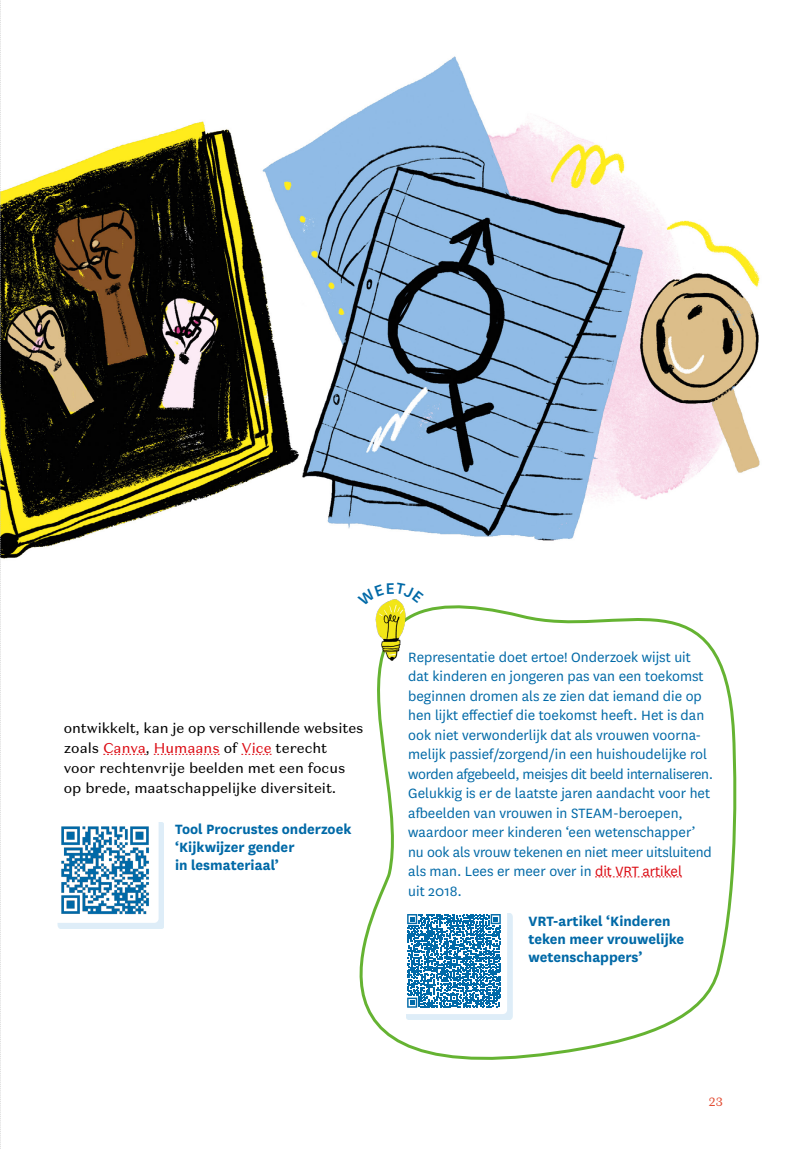
<style>
.page{position:relative;width:808px;height:1149px;background:#fff}
.page>*{position:absolute;margin:0;border:0;box-sizing:border-box;transform-origin:0 0}
.t1{font:15.75px/19.5px "National";color:#0069a7}
.t2{font:700 15.75px/18px "National";color:#0069a7}
.t3{font:14.25px/20.2px "Domaine Sans Text";color:#000}
.t4{font:12px "Domaine Sans Text";color:#e34f36}
.s1{color:#dc0d15}
</style>
<div class="page">
<img style="left:1px;top:56px;width:759px;height:423px">
<svg style="left:1px;top:479px;width:688px;height:80px"></svg>
<svg style="left:103px;top:753px;width:43px;height:1px"></svg>
<svg style="left:154px;top:753px;width:66px;height:1px"></svg>
<div style="left:58px;top:821px;width:106px;height:107px;background:#51a3da;opacity:.19"></div>
<div style="left:52px;top:816px;width:107px;height:106px;background:#fff;border-radius:4px"></div>
<img style="left:61px;top:826px;width:88px;height:89px">
<svg style="left:255px;top:605px;width:482px;height:455px"></svg>
<img style="left:374px;top:605px;width:36px;height:59px">
<svg style="left:0;top:0;width:1px;height:1147px"></svg>
<svg style="left:382px;top:599px;width:21px;height:6px"></svg>
<p class="t3" style="left:64px;top:717px;width:301px">ontwikkelt, kan je op verschillende websites zoals <span class="s1">Canva</span>, <span class="s1">Humaans</span> of <span class="s1">Vice</span> terecht<br>voor rechtenvrije beelden met een focus op brede, maatschappelijke diversiteit.</p>
<p class="t2" style="left:175px;top:818px;width:178px">Tool Procrustes onderzoek ‘Kijkwijzer gender<br>in lesmateriaal’</p>
<p class="t1" style="left:408px;top:646px;width:307px">Representatie doet ertoe! Onderzoek wijst uit dat kinderen en jongeren pas van een toekomst beginnen dromen als ze zien dat iemand die op hen lijkt effectief die toekomst heeft. Het is dan ook niet verwonderlijk dat als vrouwen voorna&shy;melijk passief/zorgend/in een huishoudelijke rol worden afgebeeld, meisjes dit beeld internaliseren.<br>Gelukkig is er de laatste jaren aandacht voor het afbeelden van vrouwen in STEAM-beroepen, waardoor meer kinderen ‘een wetenschapper’ nu ook als vrouw tekenen en niet meer uitsluitend als man. Lees er meer over in <span class="s1">dit VRT artikel<br></span>uit 2018.</p>
<p class="t2" style="left:528px;top:911px;width:157px">VRT-artikel ‘Kinderen teken meer vrouwelijke wetenschappers’</p>
<p class="t4" style="left:709px;top:1094px;width:16px">23</p>
</div>
